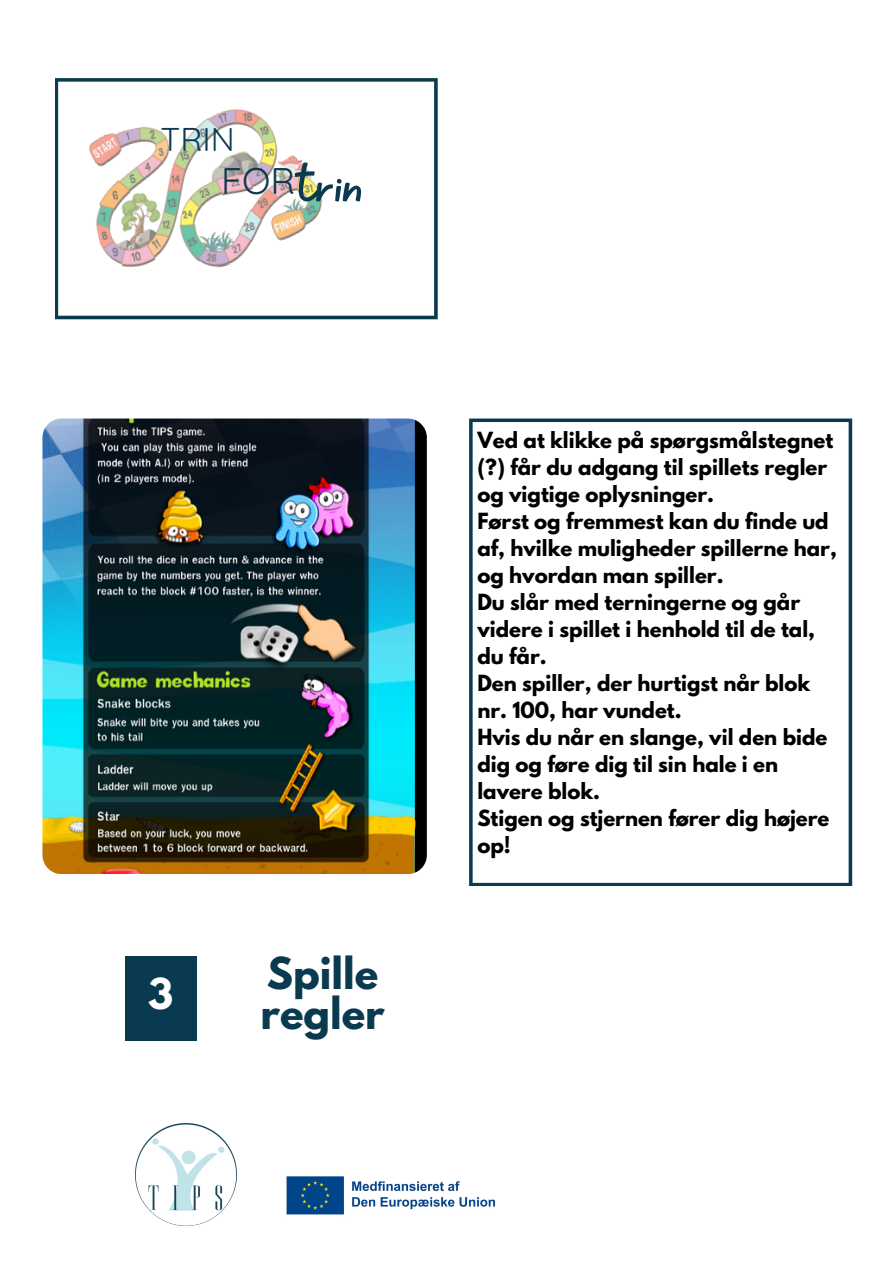
<style>
.page{position:relative;width:893px;height:1264px;background:#fff}
.page>*{position:absolute;margin:0;border:0;box-sizing:border-box;transform-origin:0 0}
.t1{font:60.3px "Sweet Apricot";color:#0a3a4f}
.t2{font:700 39px/40.5px "League Spartan";color:#0a3a4f}
.t3{font:700 37.65px "League Spartan";color:#fff}
.t4{font:37.05px "Quicksand";color:#0a3a4f}
.t5{font:33px "Quicksand";color:#0a3a4f}
.t6{font:700 19.65px/27px "League Spartan";color:#000}
</style>
<div class="page">
<svg style="left:55px;top:78px;width:382px;height:241px"></svg>
<div style="left:125px;top:956px;width:71px;height:85px;background:#0a3a4f"></div>
<img style="left:136px;top:1123px;width:100px;height:101px">
<img style="left:42px;top:418px;width:385px;height:455px;border-radius:19px">
<svg style="left:469px;top:418px;width:383px;height:468px"></svg>
<img style="left:286px;top:1176px;width:210px;height:39px">
<p class="t5" style="left:160px;top:118px;width:76px">TRIN</p>
<h1 class="t4" style="left:221px;top:156px;width:76px">FOR</h1>
<h2 class="t1" style="left:300px;top:145px;width:68px">trin</h2>
<p class="t3" style="left:148px;top:974px;width:27px">3</p>
<p class="t2" style="left:260px;top:957px;width:126px">Spille regler</p>
<p class="t6" style="left:477px;top:429px;width:357px">Ved at klikke på spørgsmålstegnet (?) får du adgang til spillets regler og vigtige oplysninger.</p>
<p class="t6" style="left:477px;top:510px;width:361px">Først og fremmest kan du finde ud af, hvilke muligheder spillerne har, og hvordan man spiller.</p>
<p class="t6" style="left:477px;top:591px;width:339px">Du slår med terningerne og går videre i spillet i henhold til de tal, du får.</p>
<p class="t6" style="left:477px;top:672px;width:334px">Den spiller, der hurtigst når blok nr. 100, har vundet.</p>
<p class="t6" style="left:477px;top:726px;width:351px">Hvis du når en slange, vil den bide dig og føre dig til sin hale i en lavere blok.</p>
<h3 class="t6" style="left:477px;top:807px;width:353px">Stigen og stjernen fører dig højere op!</h3>
</div>
